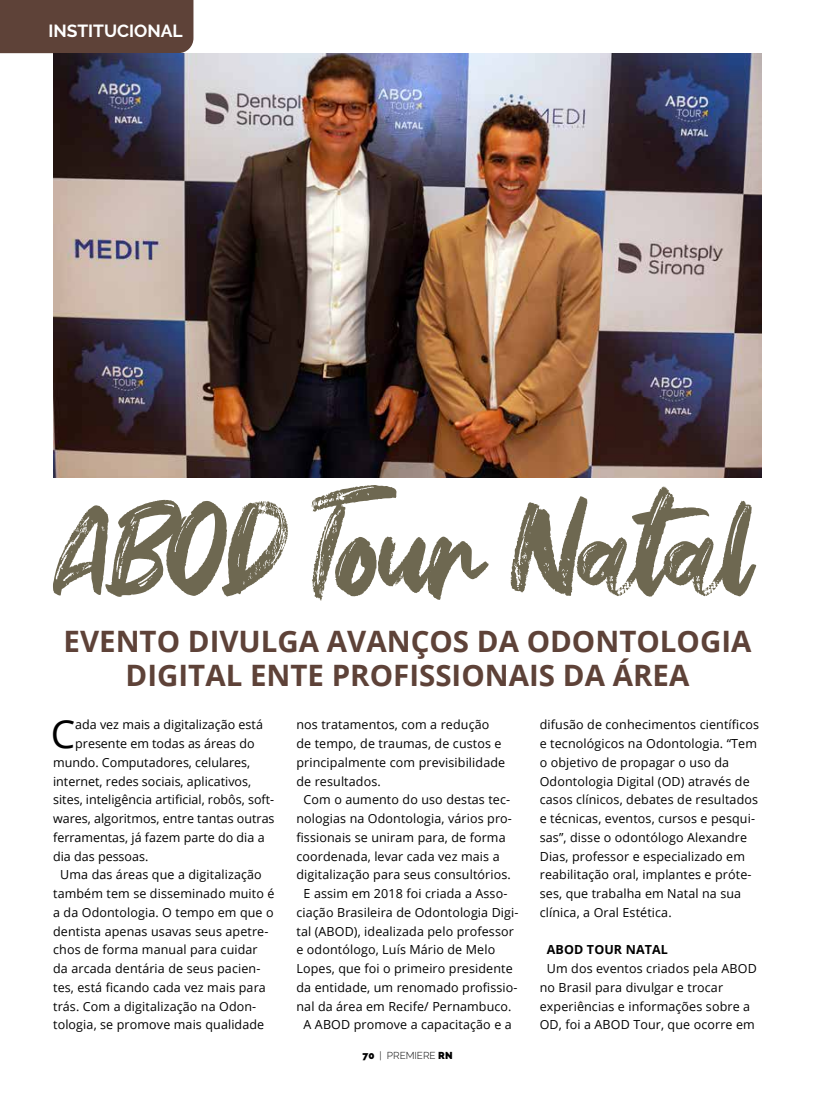
<style>
.page{position:relative;width:815px;height:1099px;background:#fff}
.page>*{position:absolute;margin:0;border:0;box-sizing:border-box;transform-origin:0 0}
.t1{font:122px "Hey October";letter-spacing:-.01em;color:#6e6851}
.t2{font:38.75px "Open Sans";color:#000}
.t3{font:700 29.5px/34.1px "Open Sans";color:#5e4238;text-align:center}
.t4{font:700 17.5px "Raleway";color:#fff}
.t5{font:12.5px/18.8px "Open Sans";letter-spacing:.01em;color:#000}
.t6{font:700 12.5px "Open Sans";letter-spacing:.01em;color:#000}
.t7{font:300 10px "Raleway";color:#000}
.s1{font-weight:900}
</style>
<div class="page">
<div style="left:0;top:0;width:193px;height:53px;background:#5e4238"></div>
<img style="left:53px;top:53px;width:709px;height:424px">
<h3 class="t4" style="left:48px;top:21px;width:136px">INSTITUCIONAL</h3>
<h1 class="t1" style="left:53px;top:482px;width:700px">ABOD Tour Natal</h1>
<h3 class="t3" style="left:63px;top:623px;width:690px">EVENTO DIVULGA AVANÇOS DA ODONTOLOGIA<br>DIGITAL ENTE PROFISSIONAIS DA ÁREA</h3>
<h2 class="t2" style="left:51px;top:707px;width:26px">C</h2>
<p class="t5" style="left:75px;top:715px;width:189px">ada vez mais a digitalização está</p>
<p class="t5" style="left:540px;top:715px;width:221px">difusão de conhecimentos científicos e tecnológicos na Odontologia. “Tem o objetivo de propagar o uso da Odontologia Digital (OD) através de casos clínicos, debates de resultados e técnicas, eventos, cursos e pesqui&shy;sas”, disse o odontólogo Alexandre Dias, professor e especializado em reabilitação oral, implantes e próte&shy;ses, que trabalha em Natal na sua clínica, a Oral Estética.</p>
<p class="t6" style="left:547px;top:940px;width:123px">ABOD TOUR NATAL</p>
<p class="t5" style="left:540px;top:958px;width:218px;text-indent:7px">Um dos eventos criados pela ABOD no Brasil para divulgar e trocar experiências e informações sobre a<br>OD, foi a ABOD Tour, que ocorre em</p>
<p class="t5" style="left:296px;top:715px;width:194px">nos tratamentos, com a redução</p>
<p class="t5" style="left:296px;top:733px;width:207px">de tempo, de traumas, de custos e</p>
<p class="t5" style="left:296px;top:752px;width:210px">principalmente com previsibilidade</p>
<p class="t5" style="left:296px;top:771px;width:86px">de resultados.</p>
<p class="t5" style="left:304px;top:790px;width:208px">Com o aumento do uso destas tec-</p>
<p class="t5" style="left:296px;top:808px;width:217px">nologias na Odontologia, vários pro-</p>
<p class="t5" style="left:296px;top:827px;width:211px">fissionais se uniram para, de forma</p>
<p class="t5" style="left:296px;top:846px;width:205px">coordenada, levar cada vez mais a</p>
<p class="t5" style="left:296px;top:865px;width:216px">digitalização para seus consultórios.</p>
<p class="t5" style="left:304px;top:883px;width:205px">E assim em 2018 foi criada a Asso-</p>
<p class="t5" style="left:296px;top:902px;width:224px">ciação Brasileira de Odontologia Digi-</p>
<p class="t5" style="left:296px;top:921px;width:219px">tal (ABOD), idealizada pelo professor</p>
<p class="t5" style="left:296px;top:940px;width:200px">e odontólogo, Luís Mário de Melo</p>
<p class="t5" style="left:296px;top:958px;width:218px">Lopes, que foi o primeiro presidente</p>
<p class="t5" style="left:296px;top:977px;width:223px">da entidade, um renomado profissio-</p>
<p class="t5" style="left:296px;top:996px;width:217px">nal da área em Recife/ Pernambuco.</p>
<p class="t5" style="left:304px;top:1015px;width:210px">A ABOD promove a capacitação e a</p>
<p class="t5" style="left:75px;top:733px;width:181px">presente em todas as áreas do</p>
<p class="t5" style="left:53px;top:752px;width:199px">mundo. Computadores, celulares,</p>
<p class="t5" style="left:53px;top:771px;width:200px">internet, redes sociais, aplicativos,</p>
<p class="t5" style="left:53px;top:790px;width:223px">sites, inteligência artificial, robôs, soft-</p>
<p class="t5" style="left:53px;top:808px;width:223px">wares, algoritmos, entre tantas outras</p>
<p class="t5" style="left:53px;top:827px;width:213px">ferramentas, já fazem parte do dia a</p>
<p class="t5" style="left:53px;top:846px;width:97px">dia das pessoas.</p>
<p class="t5" style="left:60px;top:865px;width:203px">Uma das áreas que a digitalização</p>
<p class="t5" style="left:53px;top:883px;width:223px">também tem se disseminado muito é</p>
<p class="t5" style="left:53px;top:902px;width:222px">a da Odontologia. O tempo em que o</p>
<p class="t5" style="left:53px;top:921px;width:217px">dentista apenas usavas seus apetre-</p>
<p class="t5" style="left:53px;top:940px;width:206px">chos de forma manual para cuidar</p>
<p class="t5" style="left:53px;top:958px;width:209px">da arcada dentária de seus pacien-</p>
<p class="t5" style="left:53px;top:977px;width:214px">tes, está ficando cada vez mais para</p>
<p class="t5" style="left:53px;top:996px;width:205px">trás. Com a digitalização na Odon-</p>
<p class="t5" style="left:53px;top:1015px;width:213px">tologia, se promove mais qualidade</p>
<p class="t7" style="left:362px;top:1049px;width:92px"><span class="s1">70</span> | PREMIERE <span class="s1">RN</span></p>
</div>
